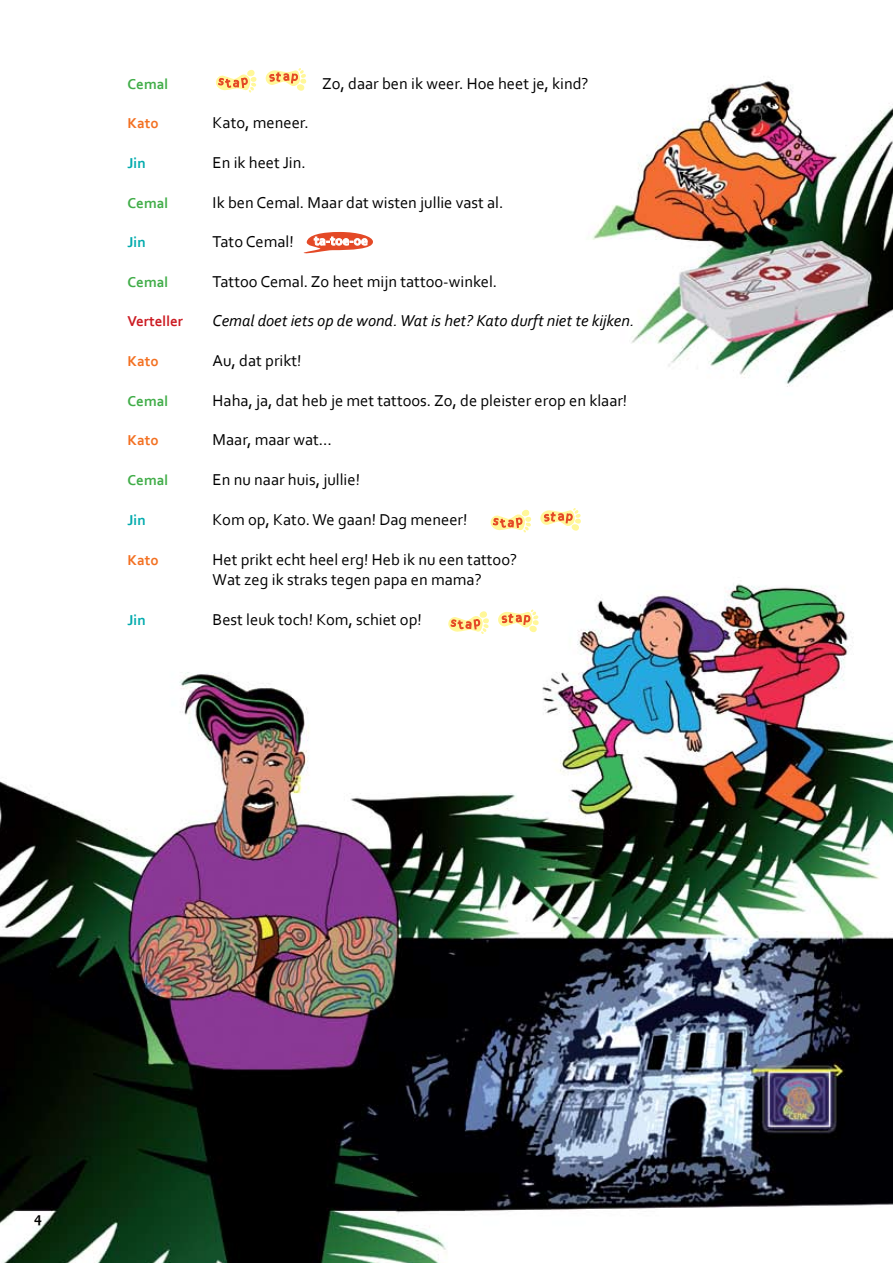
<style>
.page{position:relative;width:893px;height:1263px;background:#fff}
.page>*{position:absolute;margin:0;border:0;box-sizing:border-box;transform-origin:0 0}
.t1{font:16.5px/19.8px "Corbel";color:#000}
.t2{font:italic 16.5px "Corbel";color:#000}
.t3{font:700 15px "Corbel";color:#41ad49}
.t4{font:700 15px "Corbel";color:#f37021}
.t5{font:700 15px "Corbel";color:#00aaad}
.t6{font:700 15px "Corbel";color:#cc1c23}
.t7{font:700 15px "Candara";color:#000}
</style>
<div class="page">
<img style="left:0;top:79px;width:893px;height:1184px">
<svg style="left:214px;top:69px;width:43px;height:27px"></svg>
<svg style="left:264px;top:68px;width:43px;height:25px"></svg>
<svg style="left:300px;top:232px;width:73px;height:22px"></svg>
<svg style="left:489px;top:501px;width:43px;height:34px"></svg>
<svg style="left:539px;top:494px;width:42px;height:39px"></svg>
<svg style="left:447px;top:602px;width:42px;height:35px"></svg>
<svg style="left:497px;top:596px;width:42px;height:38px"></svg>
<p class="t3" style="left:128px;top:75px;width:42px">Cemal</p>
<p class="t1" style="left:322px;top:73px;width:268px">Zo, daar ben ik weer. Hoe heet je, kind?</p>
<p class="t4" style="left:128px;top:114px;width:33px">Kato</p>
<p class="t1" style="left:213px;top:113px;width:98px">Kato, meneer.</p>
<p class="t5" style="left:128px;top:154px;width:20px">Jin</p>
<p class="t1" style="left:213px;top:152px;width:95px">En ik heet Jin.</p>
<p class="t3" style="left:128px;top:193px;width:42px">Cemal</p>
<p class="t1" style="left:213px;top:192px;width:292px">Ik ben Cemal. Maar dat wisten jullie vast al.</p>
<p class="t5" style="left:128px;top:233px;width:20px">Jin</p>
<p class="t1" style="left:213px;top:231px;width:83px">Tato Cemal!</p>
<p class="t3" style="left:128px;top:273px;width:42px">Cemal</p>
<p class="t1" style="left:213px;top:271px;width:286px">Tattoo Cemal. Zo heet mijn tattoo-winkel.</p>
<p class="t6" style="left:128px;top:312px;width:57px">Verteller</p>
<p class="t2" style="left:213px;top:311px;width:423px">Cemal doet iets op de wond. Wat is het? Kato durft niet te kijken.</p>
<p class="t4" style="left:128px;top:352px;width:33px">Kato</p>
<p class="t1" style="left:213px;top:350px;width:90px">Au, dat prikt!</p>
<p class="t3" style="left:128px;top:391px;width:42px">Cemal</p>
<p class="t1" style="left:213px;top:390px;width:416px">Haha, ja, dat heb je met tattoos. Zo, de pleister erop en klaar!</p>
<p class="t4" style="left:128px;top:431px;width:33px">Kato</p>
<p class="t1" style="left:213px;top:429px;width:121px">Maar, maar wat…</p>
<p class="t3" style="left:128px;top:471px;width:42px">Cemal</p>
<p class="t1" style="left:213px;top:469px;width:149px">En nu naar huis, jullie!</p>
<p class="t5" style="left:128px;top:511px;width:20px">Jin</p>
<p class="t1" style="left:213px;top:510px;width:256px">Kom op, Kato. We gaan! Dag meneer!</p>
<p class="t4" style="left:128px;top:551px;width:33px">Kato</p>
<p class="t1" style="left:213px;top:549px;width:306px">Het prikt echt heel erg! Heb ik nu een tattoo?<br>Wat zeg ik straks tegen papa en mama?</p>
<p class="t5" style="left:128px;top:610px;width:20px">Jin</p>
<p class="t1" style="left:213px;top:609px;width:211px">Best leuk toch! Kom, schiet op!</p>
<p class="t7" style="left:34px;top:1208px;width:10px">4</p>
</div>
